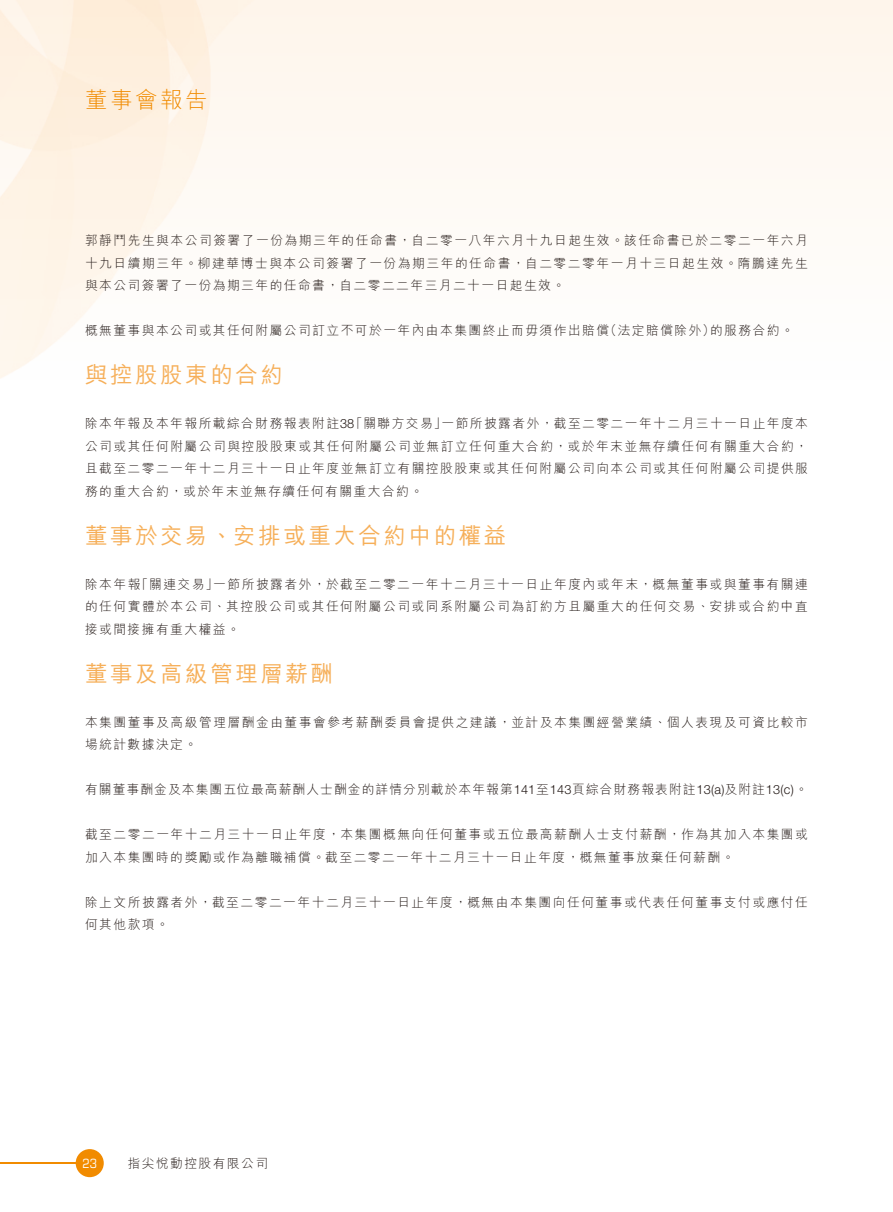
<style>
.page{position:relative;width:893px;height:1212px;background:#fff}
.page>*{position:absolute;margin:0;border:0;box-sizing:border-box;transform-origin:0 0}
.t1{font:500 22.5px "M Hei HK";letter-spacing:.115em;color:#f6af59}
.t2{font:300 22.5px "M Hei HK";letter-spacing:.115em;color:#f18b00}
.t3{font:300 12.75px/22.5px "M Hei HK";letter-spacing:.115em;color:#231916}
.t4{font:300 12.75px "M Hei HK";letter-spacing:.085em;color:#231916}
.t5{font:condensed 12.75px "Eurostile";color:#fff}
.s1{font-family:"Helvetica Neue"}
.s2{font-family:"Microsoft Jheng Hei"}
</style>
<div class="page">
<svg style="left:0;top:0;width:893px;height:379px;fill:#fef9f3"></svg>
<div style="left:76px;top:1149px;width:28px;height:28px;background:#f18b00;border-radius:50%"></div>
<hr style="left:0;top:1162px;width:77px;height:2px;background:#f18b00">
<h1 class="t2" style="left:85px;top:84px;width:124px">董事會報告</h1>
<p class="t3" style="left:85px;top:229px;width:724px;text-align:justify">郭靜鬥先生與本公司簽署了一份為期三年的任命書，自二零一八年六月十九日起生效。該任命書已於二零二一年六月十九日續期三年。柳建華博士與本公司簽署了一份為期三年的任命書，自二零二零年一月十三日起生效。隋鵬達先生與本公司簽署了一份為期三年的任命書，自二零二二年三月二十一日起生效。</p>
<p class="t3" style="left:710px;top:319px;width:85px">的服務合約。</p>
<p class="t3" style="left:604px;top:319px;width:112px">（法定賠償除外）</p>
<p class="t3" style="left:85px;top:319px;width:526px">概無董事與本公司或其任何附屬公司訂立不可於一年內由本集團終止而毋須作出賠償</p>
<h1 class="t1" style="left:85px;top:359px;width:199px">與控股股東的合約</h1>
<p class="t3" style="left:441px;top:412px;width:368px">一節所披露者外，截至二零二一年十二月三十一日止年度本</p>
<p class="t3" style="left:85px;top:412px;width:724px">除本年報及本年報所載綜合財務報表附註<span class="s1">38<br></span>公司或其任何附屬公司與控股股東或其任何附屬公司並無訂立任何重大合約，或於年末並無存續任何有關重大合約，且截至二零二一年十二月三十一日止年度並無訂立有關控股股東或其任何附屬公司向本公司或其任何附屬公司提供服務的重大合約，或於年末並無存續任何有關重大合約。</p>
<h1 class="t1" style="left:85px;top:519px;width:423px">董事於交易、安排或重大合約中的權益</h1>
<p class="t3" style="left:213px;top:572px;width:596px">一節所披露者外，於截至二零二一年十二月三十一日止年度內或年末，概無董事或與董事有關連</p>
<p class="t3" style="left:350px;top:412px;width:98px">「關聯方交易」</p>
<p class="t3" style="left:85px;top:572px;width:724px">除本年報<br>的任何實體於本公司、其控股公司或其任何附屬公司或同系附屬公司為訂約方且屬重大的任何交易、安排或合約中直接或間接擁有重大權益。</p>
<h1 class="t1" style="left:85px;top:657px;width:250px">董事及高級管理層薪酬</h1>
<p class="t3" style="left:85px;top:710px;width:724px">本集團董事及高級管理層酬金由董事會參考薪酬委員會提供之建議，並計及本集團經營業績、個人表現及可資比較市場統計數據決定。</p>
<p class="t4" style="left:85px;top:781px;width:724px">有關董事酬金及本集團五位最高薪酬人士酬金的詳情分別載於本年報第<span class="s1">141</span>至<span class="s1">143</span>頁綜合財務報表附註<span class="s1">1 3 )a(</span> 及附註 <span class="s1">1 3</span> 。<span class="s1">(c(</span></p>
<p class="t3" style="left:85px;top:823px;width:724px">截至二零二一年十二月三十一日止年度，本集團概無向任何董事或五位最高薪酬人士支付薪酬，作為其加入本集團或加入本集團時的獎勵或作為離職補償。截至二零二一年十二月三十一日止年度，概無董事放棄任何薪酬。</p>
<p class="t3" style="left:85px;top:890px;width:724px">除上文所披露者外，截至二零二一年十二月三十一日止年度，概無由本集團向任何董事或代表任何董事支付或應付任何其他款項。</p>
<p class="t3" style="left:136px;top:572px;width:84px">「關連交易」</p>
<p class="t5" style="left:83px;top:1155px;width:16px">23</p>
<p class="t3" style="left:128px;top:1152px;width:142px">指尖<span class="s2">悅</span>動控股有限公司</p>
</div>
